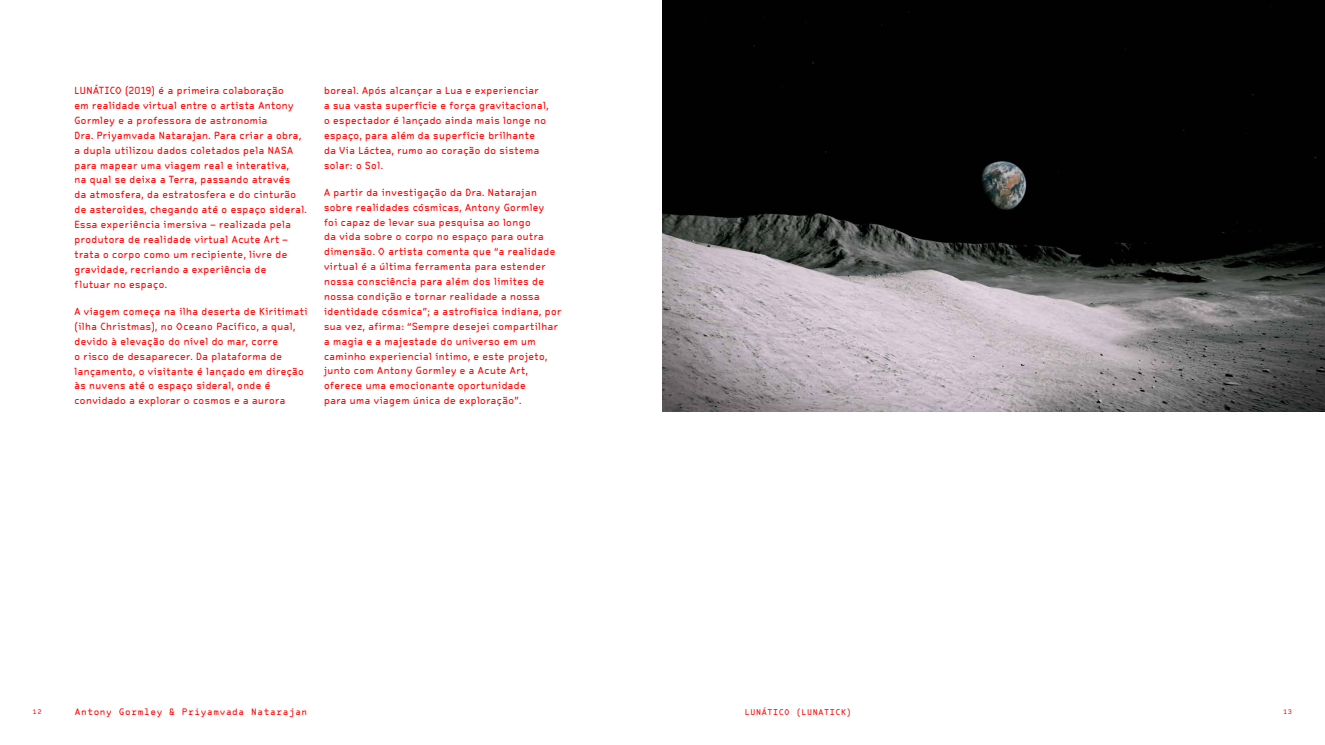
<style>
.page{position:relative;width:1325px;height:745px;background:#fff}
.page>*{position:absolute;margin:0;border:0;box-sizing:border-box;transform-origin:0 0}
.t1{font:9.62px/14.9px "OCRA Tribute Com";letter-spacing:.05em;color:#f00}
.t2{font:8.75px "OCRA Tribute Com Regular Mono";color:#f00}
.t3{font:7.88px "OCRA Tribute Com Regular Mono";color:#f00}
.t4{font:6.12px "OCRA Tribute Com Regular Mono";color:#f00}
</style>
<div class="page">
<img style="left:662px;top:0;width:662px;height:411px">
<p class="t1" style="left:74px;top:83px;width:234px">LUNÁTICO (2019) é a primeira colaboração<br>em realidade virtual entre o artista Antony Gormley e a professora de astronomia<br>Dra. Priyamvada Natarajan. Para criar a obra, a dupla utilizou dados coletados pela NASA para mapear uma viagem real e interativa,<br>na qual se deixa a Terra, passando através<br>da atmosfera, da estratosfera e do cinturão de asteroides, chegando até o espaço sideral.<br>Essa experiência imersiva – realizada pela produtora de realidade virtual Acute Art – trata o corpo como um recipiente, livre de gravidade, recriando a experiência de<br>flutuar no espaço.</p>
<p class="t1" style="left:74px;top:304px;width:235px">A viagem começa na ilha deserta de Kiritimati (ilha Christmas), no Oceano Pacífico, a qual, devido à elevação do nível do mar, corre<br>o risco de desaparecer. Da plataforma de lançamento, o visitante é lançado em direção às nuvens até o espaço sideral, onde é convidado a explorar o cosmos e a aurora</p>
<p class="t1" style="left:324px;top:83px;width:226px">boreal. Após alcançar a Lua e experienciar<br>a sua vasta superfície e força gravitacional, o espectador é lançado ainda mais longe no espaço, para além da superfície brilhante da Via Láctea, rumo ao coração do sistema solar: o Sol.</p>
<p class="t1" style="left:324px;top:185px;width:239px">A partir da investigação da Dra. Natarajan sobre realidades cósmicas, Antony Gormley<br>foi capaz de levar sua pesquisa ao longo<br>da vida sobre o corpo no espaço para outra dimensão. O artista comenta que “a realidade virtual é a última ferramenta para estender nossa consciência para além dos limites de nossa condição e tornar realidade a nossa identidade cósmica”; a astrofísica indiana, por sua vez, afirma: “Sempre desejei compartilhar a magia e a majestade do universo em um caminho experiencial íntimo, e este projeto, junto com Antony Gormley e a Acute Art, oferece uma emocionante oportunidade<br>para uma viagem única de exploração”.</p>
<p class="t4" style="left:33px;top:707px;width:11px">12</p>
<p class="t2" style="left:74px;top:706px;width:235px">Antony Gormley &amp; Priyamvada Natarajan</p>
<p class="t3" style="left:744px;top:706px;width:109px">LUNÁTICO (LUNATICK)</p>
<p class="t4" style="left:1283px;top:707px;width:11px">13</p>
</div>
